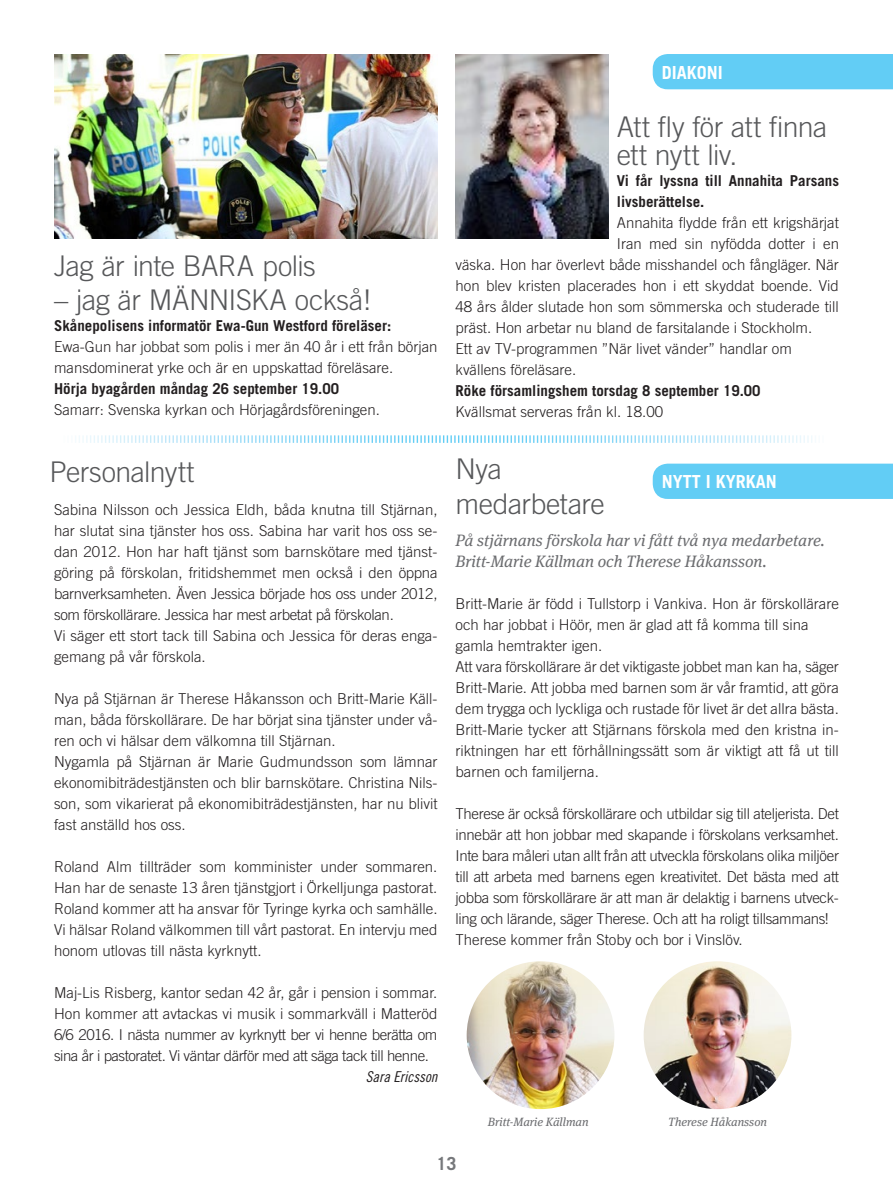
<style>
.page{position:relative;width:893px;height:1191px;background:#fff}
.page>*{position:absolute;margin:0;border:0;box-sizing:border-box;transform-origin:0 0}
.t1{font:300 28.5px/28.5px "Trade Gothic";letter-spacing:-.02em;color:#57585a}
.t2{font:700 18px "Trade Gothic";color:#fff}
.t3{font:700 18px "Trade Gothic";color:#76787b}
.Ingress{font:italic 16.5px/21px "Meta Serif Pro";color:#6c6d70}
.Brödtext{font:300 15px/21px "Trade Gothic";color:#231f20;text-align:justify}
.Brödtext-2{font:700 15px/21px "Trade Gothic";color:#231f20}
.Brödtext-3{font:15px "Trade Gothic Cond Eighteen Obl";color:#231f20}
.Ingress-2{font:italic 12px "Meta Serif Pro";color:#6c6d70}
</style>
<div class="page">
<div style="left:653px;top:54px;width:240px;height:35px;background:#62cdf5"></div>
<div style="left:653px;top:463px;width:240px;height:36px;background:#62cdf5"></div>
<svg style="left:75px;top:435px;width:737px;height:8px"></svg>
<img style="left:455px;top:54px;width:153px;height:185px">
<img style="left:54px;top:54px;width:383px;height:185px">
<img style="left:467px;top:961px;width:147px;height:148px;border-radius:74px">
<img style="left:644px;top:961px;width:147px;height:148px;border-radius:74px">
<p class="t1" style="left:54px;top:251px;width:263px">Jag är inte BARA polis</p>
<p class="t1" style="left:54px;top:285px;width:318px">– jag är MÄNNISKA också!</p>
<p class="Brödtext-2" style="left:54px;top:315px;width:339px">Skånepolisens informatör Ewa-Gun Westford föreläser:</p>
<p class="Brödtext" style="left:54px;top:336px;width:385px">Ewa-Gun har jobbat som polis i mer än 40 år i ett från början mansdominerat yrke och är en uppskattad föreläsare.</p>
<p class="Brödtext-2" style="left:54px;top:378px;width:287px">Hörja byagården måndag 26 september 19.00</p>
<p class="Brödtext" style="left:54px;top:399px;width:327px">Samarr: Svenska kyrkan och Hörjagårdsföreningen.</p>
<p class="t2" style="left:662px;top:61px;width:63px">DIAKONI</p>
<p class="t1" style="left:617px;top:112px;width:212px">Att fly för att finna ett nytt liv.</p>
<p class="Brödtext-2" style="left:617px;top:170px;width:224px">Vi får lyssna till Annahita Parsans livsberättelse.</p>
<p class="Brödtext" style="left:617px;top:212px;width:224px">Annahita flydde från ett krigshärjat</p>
<p class="Brödtext" style="left:617px;top:233px;width:224px">Iran med sin nyfödda dotter i en</p>
<p class="Brödtext" style="left:455px;top:254px;width:385px">väska. Hon har överlevt både misshandel och fångläger. När</p>
<p class="Brödtext" style="left:455px;top:275px;width:385px">hon blev kristen placerades hon i ett skyddat boende. Vid</p>
<p class="Brödtext" style="left:455px;top:296px;width:385px">48 års ålder slutade hon som sömmerska och studerade till</p>
<p class="Brödtext" style="left:455px;top:317px;width:358px">präst. Hon arbetar nu bland de farsitalande i Stockholm.</p>
<p class="Brödtext" style="left:455px;top:338px;width:338px">Ett av TV-programmen ”När livet vänder” handlar om</p>
<p class="Brödtext" style="left:455px;top:359px;width:122px">kvällens föreläsare.</p>
<p class="Brödtext-2" style="left:455px;top:380px;width:307px">Röke församlingshem torsdag 8 september 19.00</p>
<p class="Brödtext" style="left:455px;top:401px;width:209px">Kvällsmat serveras från kl. 18.00</p>
<p class="t1" style="left:49px;top:458px;width:147px">Personalnytt</p>
<p class="t1" style="left:455px;top:454px;width:48px">Nya</p>
<p class="t1" style="left:455px;top:489px;width:151px">medarbetare</p>
<p class="t2" style="left:662px;top:471px;width:117px">NYTT I KYRKAN</p>
<p class="Brödtext" style="left:54px;top:498px;width:385px">Sabina Nilsson och Jessica Eldh, båda knutna till Stjärnan, har slutat sina tjänster hos oss. Sabina har varit hos oss se&shy;dan 2012. Hon har haft tjänst som barnskötare med tjänst&shy;göring på förskolan, fritidshemmet men också i den öppna barnverksamheten. Även Jessica började hos oss under 2012, som förskollärare. Jessica har mest arbetat på förskolan.</p>
<p class="Brödtext" style="left:54px;top:624px;width:385px">Vi säger ett stort tack till Sabina och Jessica för deras enga&shy;gemang på vår förskola.</p>
<p class="Brödtext" style="left:54px;top:687px;width:385px">Nya på Stjärnan är Therese Håkansson och Britt-Marie Käll&shy;man, båda förskollärare. De har börjat sina tjänster under vå&shy;ren och vi hälsar dem välkomna till Stjärnan.</p>
<p class="Brödtext" style="left:54px;top:750px;width:385px">Nygamla på Stjärnan är Marie Gudmundsson som lämnar ekonomibiträdestjänsten och blir barnskötare. Christina Nils&shy;son, som vikarierat på ekonomibiträdestjänsten, har nu blivit fast anställd hos oss.</p>
<p class="Brödtext" style="left:54px;top:855px;width:385px">Roland Alm tillträder som komminister under sommaren.<br>Han har de senaste 13 åren tjänstgjort i Örkelljunga pastorat.<br>Roland kommer att ha ansvar för Tyringe kyrka och samhälle.<br>Vi hälsar Roland välkommen till vårt pastorat. En intervju med honom utlovas till nästa kyrknytt.</p>
<p class="Brödtext" style="left:54px;top:981px;width:385px">Maj-Lis Risberg, kantor sedan 42 år, går i pension i sommar.<br>Hon kommer att avtackas vi musik i sommarkväll i Matteröd 6/6 2016. I nästa nummer av kyrknytt ber vi henne berätta om sina år i pastoratet. Vi väntar därför med att säga tack till henne.</p>
<p class="Brödtext-3" style="left:366px;top:1067px;width:73px">Sara Ericsson</p>
<p class="Ingress" style="left:455px;top:528px;width:371px">På stjärnans förskola har vi fått två nya medarbetare.<br>Britt-Marie Källman och Therese Håkansson.</p>
<p class="Brödtext" style="left:455px;top:593px;width:385px">Britt-Marie är född i Tullstorp i Vankiva. Hon är förskollärare och har jobbat i Höör, men är glad att få komma till sina</p>
<p class="Brödtext" style="left:455px;top:635px;width:148px">gamla hemtrakter igen.</p>
<p class="Brödtext" style="left:455px;top:656px;width:385px">Att vara förskollärare är det viktigaste jobbet man kan ha, säger Britt-Marie. Att jobba med barnen som är vår framtid, att göra dem trygga och lyckliga och rustade för livet är det allra bästa.</p>
<p class="Brödtext" style="left:455px;top:719px;width:385px">Britt-Marie tycker att Stjärnans förskola med den kristna in&shy;riktningen har ett förhållningssätt som är viktigt att få ut till barnen och familjerna.</p>
<p class="Brödtext" style="left:455px;top:803px;width:385px">Therese är också förskollärare och utbildar sig till ateljerista. Det innebär att hon jobbar med skapande i förskolans verksamhet.<br>Inte bara måleri utan allt från att utveckla förskolans olika miljöer till att arbeta med barnens egen kreativitet. Det bästa med att jobba som förskollärare är att man är delaktig i barnens utveck&shy;ling och lärande, säger Therese. Och att ha roligt tillsammans!</p>
<p class="Brödtext" style="left:455px;top:929px;width:289px">Therese kommer från Stoby och bor i Vinslöv.</p>
<p class="t3" style="left:436px;top:1152px;width:22px">13</p>
<p class="Ingress-2" style="left:488px;top:1113px;width:102px">Britt-Marie Källman</p>
<p class="Ingress-2" style="left:668px;top:1113px;width:101px">Therese Håkansson</p>
</div>
